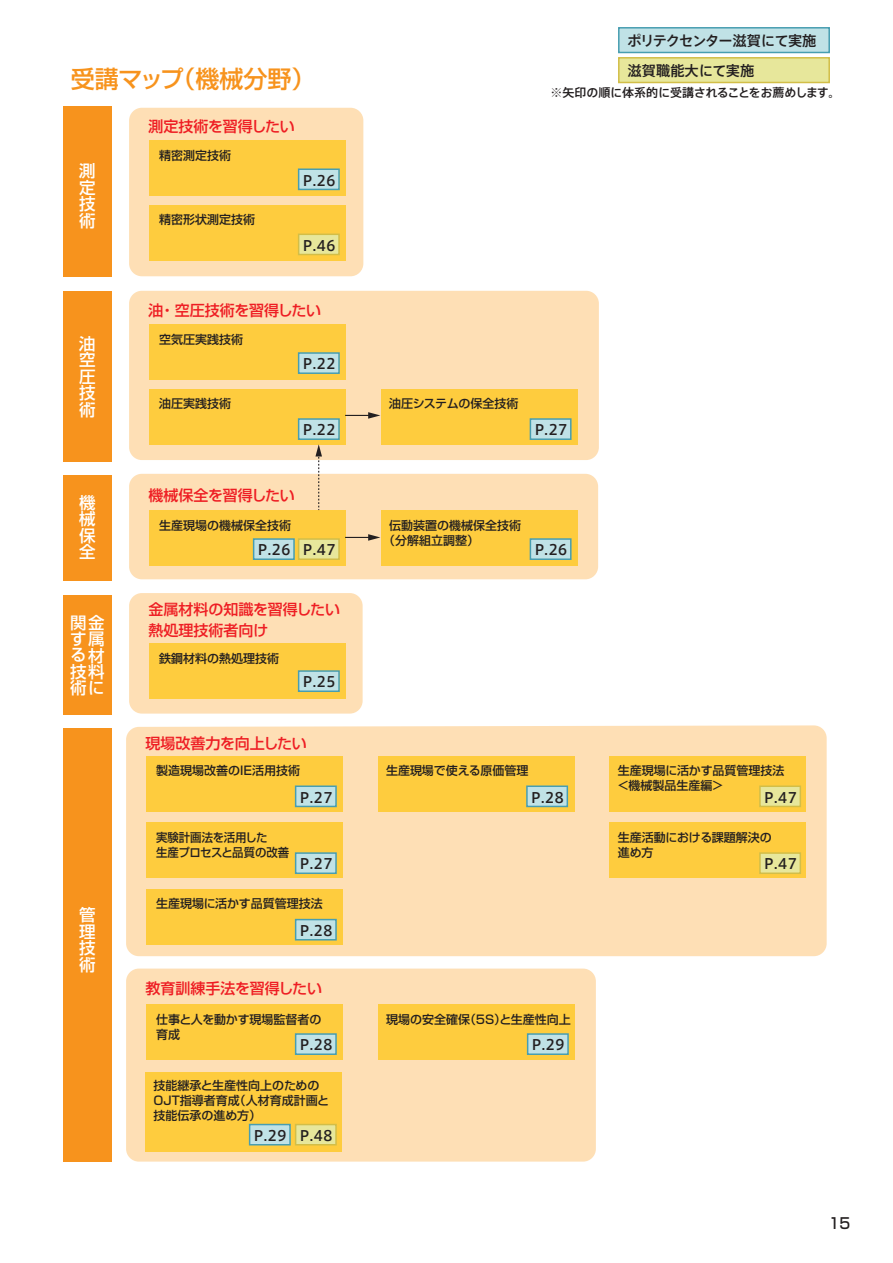
<style>
.page{position:relative;width:893px;height:1263px;background:#fff}
.page>*{position:absolute;margin:0;border:0;box-sizing:border-box;transform-origin:0 0}
.t1{font:24px "Shin Go Pro Medium 90 pv RKSJ H";color:#f7931d}
.t2{font:16.5px/16.5px "Shin Go Pro Medium 90 pv RKSJ V";color:#fff;text-align:justify}
.t3{font:15px/21px "Shin Go Pro Medium 90 pv RKSJ H";color:#ee1d23}
.t4{font:15px "Shin Go Pro Medium 90 pv RKSJ H";letter-spacing:-.02em;color:#ee1d23}
.t5{font:500 15px "Shin Go Pro";color:#231f20;scale:.95 1}
.t6{font:14.25px "Axis Std Medium 90 pv RKSJ H";color:#231f20}
.t7{font:14.25px/30px "Axis Std Medium 90 pv RKSJ H";letter-spacing:-.04em;color:#231f20}
.t8{font:12px/15px "Shin Go Pro Medium 90 pv RKSJ H";color:#231f20}
.t9{font:12px "Axis Std Medium 90 pv RKSJ H";letter-spacing:-.005em;color:#231f20}
.t10{font:12px/15px "Shin Go Pro Medium 90 pv RKSJ H";color:#231f20;scale:.95 1}
</style>
<div class="page">
<div style="left:63px;top:107px;width:48px;height:170px;background:#f7931d"></div>
<div style="left:63px;top:291px;width:48px;height:170px;background:#f7931d"></div>
<div style="left:129px;top:108px;width:234px;height:168px;background:#fedfb5;border-radius:13px"></div>
<div style="left:149px;top:141px;width:196px;height:55px;background:#fecc3e"></div>
<div style="left:149px;top:206px;width:196px;height:55px;background:#fecc3e"></div>
<div style="left:129px;top:291px;width:470px;height:169px;background:#fedfb5;border-radius:13px"></div>
<div style="left:149px;top:324px;width:196px;height:55px;background:#fecc3e"></div>
<div style="left:149px;top:389px;width:196px;height:55px;background:#fecc3e"></div>
<div style="left:129px;top:474px;width:469px;height:105px;background:#fedfb5;border-radius:13px"></div>
<div style="left:149px;top:510px;width:196px;height:55px;background:#fecc3e"></div>
<div style="left:63px;top:728px;width:48px;height:433px;background:#f7931d"></div>
<div style="left:126px;top:725px;width:701px;height:231px;background:#fedfb5"></div>
<div style="left:146px;top:756px;width:196px;height:55px;background:#fecc3e"></div>
<div style="left:378px;top:756px;width:196px;height:55px;background:#fecc3e"></div>
<div style="left:146px;top:823px;width:196px;height:55px;background:#fecc3e"></div>
<div style="left:146px;top:889px;width:196px;height:55px;background:#fecc3e"></div>
<div style="left:610px;top:756px;width:196px;height:55px;background:#fecc3e"></div>
<div style="left:610px;top:823px;width:196px;height:55px;background:#fecc3e"></div>
<svg style="left:345px;top:534px;width:35px;height:7px"></svg>
<svg style="left:345px;top:412px;width:35px;height:7px"></svg>
<svg style="left:315px;top:444px;width:7px;height:66px"></svg>
<div style="left:126px;top:968px;width:470px;height:193px;background:#fedfb5;border-radius:13px"></div>
<div style="left:146px;top:1005px;width:196px;height:55px;background:#fecc3e"></div>
<div style="left:378px;top:1005px;width:196px;height:55px;background:#fecc3e"></div>
<div style="left:146px;top:1072px;width:196px;height:79px;background:#fecc3e"></div>
<div style="left:63px;top:475px;width:48px;height:105px;background:#f7931d"></div>
<div style="left:63px;top:595px;width:48px;height:119px;background:#f7931d"></div>
<div style="left:381px;top:389px;width:196px;height:55px;background:#fecc3e"></div>
<div style="left:381px;top:510px;width:196px;height:55px;background:#fecc3e"></div>
<div style="left:129px;top:593px;width:234px;height:121px;background:#fedfb5;border-radius:13px"></div>
<div style="left:149px;top:644px;width:196px;height:55px;background:#fecc3e"></div>
<div style="left:295px;top:785px;width:42px;height:22px;background:#c0e2e6;border:2px solid #489eb1"></div>
<div style="left:295px;top:852px;width:42px;height:22px;background:#c0e2e6;border:2px solid #489eb1"></div>
<div style="left:526px;top:785px;width:42px;height:22px;background:#c0e2e6;border:2px solid #489eb1"></div>
<div style="left:295px;top:919px;width:42px;height:21px;background:#c0e2e6;border:2px solid #489eb1"></div>
<div style="left:295px;top:1033px;width:42px;height:22px;background:#c0e2e6;border:2px solid #489eb1"></div>
<div style="left:249px;top:1124px;width:42px;height:21px;background:#c0e2e6;border:2px solid #489eb1"></div>
<div style="left:527px;top:1033px;width:42px;height:22px;background:#c0e2e6;border:2px solid #489eb1"></div>
<div style="left:298px;top:168px;width:42px;height:22px;background:#c0e2e6;border:2px solid #489eb1"></div>
<div style="left:298px;top:234px;width:42px;height:21px;background:#e7e79b;border:2px solid #d2be48"></div>
<div style="left:298px;top:538px;width:42px;height:22px;background:#e7e79b;border:2px solid #d2be48"></div>
<div style="left:298px;top:352px;width:42px;height:22px;background:#c0e2e6;border:2px solid #489eb1"></div>
<div style="left:298px;top:418px;width:42px;height:22px;background:#c0e2e6;border:2px solid #489eb1"></div>
<div style="left:530px;top:418px;width:42px;height:22px;background:#c0e2e6;border:2px solid #489eb1"></div>
<div style="left:530px;top:538px;width:42px;height:22px;background:#c0e2e6;border:2px solid #489eb1"></div>
<div style="left:253px;top:538px;width:42px;height:22px;background:#c0e2e6;border:2px solid #489eb1"></div>
<div style="left:295px;top:1124px;width:42px;height:21px;background:#e7e79b;border:2px solid #d2be48"></div>
<div style="left:759px;top:785px;width:42px;height:22px;background:#e7e79b;border:2px solid #d2be48"></div>
<div style="left:759px;top:852px;width:42px;height:22px;background:#e7e79b;border:2px solid #d2be48"></div>
<div style="left:298px;top:670px;width:42px;height:22px;background:#c0e2e6;border:2px solid #489eb1"></div>
<div style="left:618px;top:27px;width:212px;height:26px;background:#c0e2e6;border:2px solid #489eb1"></div>
<div style="left:618px;top:57px;width:212px;height:26px;background:#e7e79b;border:2px solid #d2be48"></div>
<h1 class="t1" style="left:71px;top:59px;width:246px">受講マップ（機械分野）</h1>
<h2 class="t2" style="left:79px;top:161px;width:18px">測定技術</h2>
<h2 class="t2" style="left:79px;top:333px;width:18px">油空圧技術</h2>
<p class="t4" style="left:149px;top:114px;width:148px">測定技術を習得したい</p>
<p class="t8" style="left:159px;top:147px;width:73px">精密測定技術</p>
<p class="t6" style="left:303px;top:169px;width:34px">P.26</p>
<p class="t8" style="left:159px;top:211px;width:97px">精密形状測定技術</p>
<p class="t6" style="left:303px;top:234px;width:34px">P.46</p>
<p class="t4" style="left:149px;top:298px;width:174px">油・空圧技術を習得したい</p>
<p class="t8" style="left:159px;top:330px;width:85px">空気圧実践技術</p>
<p class="t8" style="left:159px;top:394px;width:73px">油圧実践技術</p>
<p class="t6" style="left:303px;top:353px;width:34px">P.22</p>
<p class="t7" style="left:627px;top:24px;width:191px">ポリテクセンター滋賀にて実施滋賀職能大にて実施</p>
<p class="t9" style="left:550px;top:83px;width:291px">※矢印の順に体系的に受講されることをお薦めします。</p>
<p class="t8" style="left:389px;top:394px;width:131px">油圧システムの保全技術</p>
<h2 class="t2" style="left:79px;top:492px;width:18px">機械保全</h2>
<h2 class="t2" style="left:70px;top:612px;width:36px">関金す属る材技料術に</h2>
<h2 class="t2" style="left:79px;top:904px;width:18px">管理技術</h2>
<p class="t6" style="left:303px;top:419px;width:34px">P.22</p>
<p class="t6" style="left:535px;top:419px;width:34px">P.27</p>
<p class="t4" style="left:149px;top:483px;width:148px">機械保全を習得したい</p>
<p class="t8" style="left:159px;top:516px;width:133px">生産現場の機械保全技術</p>
<p class="t6" style="left:258px;top:539px;width:34px">P.26</p>
<p class="t6" style="left:303px;top:539px;width:34px">P.47</p>
<p class="t8" style="left:383px;top:516px;width:139px;text-indent:6px">伝動装置の機械保全技術（分解組立調整）</p>
<p class="t6" style="left:535px;top:539px;width:34px">P.26</p>
<p class="t3" style="left:149px;top:597px;width:193px">金属材料の知識を習得したい熱処理技術者向け</p>
<p class="t8" style="left:159px;top:650px;width:121px">鉄鋼材料の熱処理技術</p>
<p class="t6" style="left:303px;top:671px;width:34px">P.25</p>
<p class="t3" style="left:146px;top:731px;width:163px">現場改善力を向上したい</p>
<p class="t8" style="left:156px;top:762px;width:145px">製造現場改善のＩＥ活用技術</p>
<p class="t10" style="left:156px;top:828px;width:142px">実験計画法を活用した<br>生産プロセスと品質の改善</p>
<p class="t6" style="left:300px;top:786px;width:34px">P.27</p>
<p class="t6" style="left:300px;top:853px;width:34px">P.27</p>
<p class="t8" style="left:156px;top:895px;width:168px">生産現場に活かす品質管理技法</p>
<p class="t6" style="left:300px;top:920px;width:34px">P.28</p>
<p class="t3" style="left:146px;top:976px;width:178px">教育訓練手法を習得したい</p>
<p class="t8" style="left:156px;top:1010px;width:167px">仕事と人を動かす現場監督者の育成</p>
<p class="t6" style="left:300px;top:1034px;width:34px">P.28</p>
<p class="t8" style="left:152px;top:1077px;width:178px">技能継承と生産性向上のための<br>ＯＪＴ指導者育成（人材育成計画と技能伝承の進め方）</p>
<p class="t6" style="left:254px;top:1125px;width:34px">P.29</p>
<p class="t6" style="left:300px;top:1125px;width:34px">P.48</p>
<p class="t8" style="left:386px;top:762px;width:144px">生産現場で使える原価管理</p>
<p class="t6" style="left:531px;top:786px;width:34px">P.28</p>
<p class="t8" style="left:386px;top:1010px;width:186px">現場の安全確保（５Ｓ）と生産性向上</p>
<p class="t6" style="left:532px;top:1034px;width:34px">P.29</p>
<p class="t8" style="left:617px;top:762px;width:169px">生産現場に活かす品質管理技法＜機械製品生産編＞</p>
<p class="t8" style="left:618px;top:828px;width:156px">生産活動における課題解決の進め方</p>
<p class="t6" style="left:764px;top:786px;width:34px">P.47</p>
<p class="t6" style="left:764px;top:853px;width:34px">P.47</p>
<p class="t5" style="left:829px;top:1211px;width:24px">15</p>
</div>
